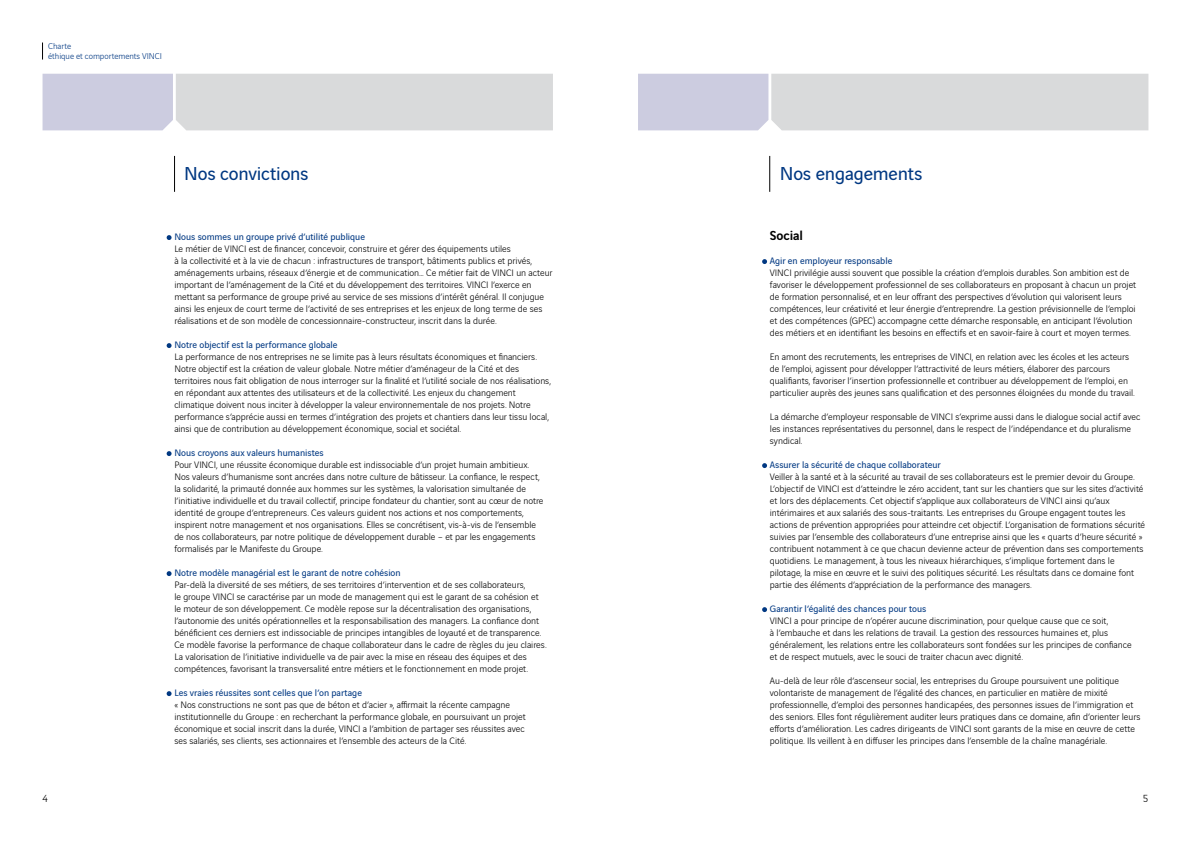
<style>
.page{position:relative;width:1191px;height:842px;background:#fff}
.page>*{position:absolute;margin:0;border:0;box-sizing:border-box;transform-origin:0 0}
.t1{font:20px "Vinci Sans";letter-spacing:-.01em;color:#003882}
.t2{font:500 14px "Vinci Sans";letter-spacing:-.01em;color:#000}
.t3{font:300 11px "Vinci Sans";color:#000}
.t4{font:300 10px/12px "Vinci Sans";letter-spacing:-.005em;color:#000}
.t5{font:10px "Vinci Sans";color:#003882}
.t6{font:300 9px/10px "Vinci Sans";letter-spacing:-.005em;color:#003882}
</style>
<div class="page">
<svg style="left:167px;top:235px;width:4px;height:5px"></svg>
<svg style="left:167px;top:343px;width:4px;height:5px"></svg>
<svg style="left:167px;top:451px;width:4px;height:5px"></svg>
<svg style="left:167px;top:571px;width:4px;height:5px"></svg>
<svg style="left:167px;top:691px;width:4px;height:5px"></svg>
<svg style="left:762px;top:259px;width:5px;height:5px"></svg>
<svg style="left:762px;top:463px;width:5px;height:5px"></svg>
<svg style="left:762px;top:607px;width:5px;height:5px"></svg>
<svg style="left:638px;top:74px;width:510px;height:56px;background:#d6d6dc"></svg>
<svg style="left:43px;top:74px;width:510px;height:56px;background:#d6d6dc"></svg>
<hr style="left:769px;top:156px;width:1px;height:36px;background:#000">
<hr style="left:174px;top:156px;width:1px;height:36px;background:#000">
<svg style="left:42px;top:43px;width:1px;height:17px"></svg>
<p class="t6" style="left:48px;top:41px;width:115px">Charte<br>éthique et comportements VINCI</p>
<h1 class="t1" style="left:184px;top:158px;width:126px">Nos convictions</h1>
<p class="t5" style="left:174px;top:229px;width:192px">Nous sommes un groupe privé d’utilité publique</p>
<p class="t4" style="left:174px;top:242px;width:380px">Le métier de VINCI est de financer, concevoir, construire et gérer des équipements utiles<br>à la collectivité et à la vie de chacun : infrastructures de transport, bâtiments publics et privés, aménagements urbains, réseaux d’énergie et de communication… Ce métier fait de VINCI un acteur important de l’aménagement de la Cité et du développement des territoires. VINCI l’exerce en mettant sa performance de groupe privé au service de ses missions d’intérêt général. Il conjugue ainsi les enjeux de court terme de l’activité de ses entreprises et les enjeux de long terme de ses réalisations et de son modèle de concessionnaire-constructeur, inscrit dans la durée.</p>
<p class="t5" style="left:174px;top:337px;width:165px">Notre objectif est la performance globale</p>
<p class="t4" style="left:174px;top:350px;width:378px">La performance de nos entreprises ne se limite pas à leurs résultats économiques et financiers.<br>Notre objectif est la création de valeur globale. Notre métier d’aménageur de la Cité et des territoires nous fait obligation de nous interroger sur la finalité et l’utilité sociale de nos réalisations, en répondant aux attentes des utilisateurs et de la collectivité. Les enjeux du changement climatique doivent nous inciter à développer la valeur environnementale de nos projets. Notre performance s’apprécie aussi en termes d’intégration des projets et chantiers dans leur tissu local, ainsi que de contribution au développement économique, social et sociétal.</p>
<p class="t5" style="left:174px;top:445px;width:151px">Nous croyons aux valeurs humanistes</p>
<p class="t4" style="left:174px;top:458px;width:371px">Pour VINCI, une réussite économique durable est indissociable d’un projet humain ambitieux.<br>Nos valeurs d’humanisme sont ancrées dans notre culture de bâtisseur. La confiance, le respect, la solidarité, la primauté donnée aux hommes sur les systèmes, la valorisation simultanée de l’initiative individuelle et du travail collectif, principe fondateur du chantier, sont au cœur de notre identité de groupe d’entrepreneurs. Ces valeurs guident nos actions et nos comportements, inspirent notre management et nos organisations. Elles se concrétisent, vis-à-vis de l’ensemble de nos collaborateurs, par notre politique de développement durable – et par les engagements formalisés par le Manifeste du Groupe.</p>
<p class="t5" style="left:174px;top:565px;width:228px">Notre modèle managérial est le garant de notre cohésion</p>
<p class="t4" style="left:174px;top:578px;width:374px">Par-delà la diversité de ses métiers, de ses territoires d’intervention et de ses collaborateurs,<br>le groupe VINCI se caractérise par un mode de management qui est le garant de sa cohésion et le moteur de son développement. Ce modèle repose sur la décentralisation des organisations, l’autonomie des unités opérationnelles et la responsabilisation des managers. La confiance dont bénéficient ces derniers est indissociable de principes intangibles de loyauté et de transparence.<br>Ce modèle favorise la performance de chaque collaborateur dans le cadre de règles du jeu claires.<br>La valorisation de l’initiative individuelle va de pair avec la mise en réseau des équipes et des compétences, favorisant la transversalité entre métiers et le fonctionnement en mode projet.</p>
<p class="t5" style="left:174px;top:685px;width:189px">Les vraies réussites sont celles que l’on partage</p>
<p class="t4" style="left:174px;top:698px;width:353px">« Nos constructions ne sont pas que de béton et d’acier », affirmait la récente campagne institutionnelle du Groupe : en recherchant la performance globale, en poursuivant un projet économique et social inscrit dans la durée, VINCI a l’ambition de partager ses réussites avec ses salariés, ses clients, ses actionnaires et l’ensemble des acteurs de la Cité.</p>
<h1 class="t1" style="left:780px;top:158px;width:144px">Nos engagements</h1>
<h2 class="t2" style="left:770px;top:225px;width:35px">Social</h2>
<p class="t5" style="left:770px;top:253px;width:124px">Agir en employeur responsable</p>
<p class="t4" style="left:770px;top:266px;width:368px">VINCI privilégie aussi souvent que possible la création d’emplois durables. Son ambition est de favoriser le développement professionnel de ses collaborateurs en proposant à chacun un projet de formation personnalisé, et en leur offrant des perspectives d’évolution qui valorisent leurs compétences, leur créativité et leur énergie d’entreprendre. La gestion prévisionnelle de l’emploi et des compétences (GPEC) accompagne cette démarche responsable, en anticipant l’évolution des métiers et en identifiant les besoins en effectifs et en savoir-faire à court et moyen termes.</p>
<p class="t4" style="left:770px;top:350px;width:366px">En amont des recrutements, les entreprises de VINCI, en relation avec les écoles et les acteurs de l’emploi, agissent pour développer l’attractivité de leurs métiers, élaborer des parcours qualifiants, favoriser l’insertion professionnelle et contribuer au développement de l’emploi, en particulier auprès des jeunes sans qualification et des personnes éloignées du monde du travail.</p>
<p class="t4" style="left:770px;top:410px;width:372px">La démarche d’employeur responsable de VINCI s’exprime aussi dans le dialogue social actif avec les instances représentatives du personnel, dans le respect de l’indépendance et du pluralisme syndical.</p>
<p class="t5" style="left:770px;top:457px;width:172px">Assurer la sécurité de chaque collaborateur</p>
<p class="t4" style="left:770px;top:470px;width:377px">Veiller à la santé et à la sécurité au travail de ses collaborateurs est le premier devoir du Groupe.<br>L’objectif de VINCI est d’atteindre le zéro accident, tant sur les chantiers que sur les sites d’activité et lors des déplacements. Cet objectif s’applique aux collaborateurs de VINCI ainsi qu’aux intérimaires et aux salariés des sous-traitants. Les entreprises du Groupe engagent toutes les actions de prévention appropriées pour atteindre cet objectif. L’organisation de formations sécurité suivies par l’ensemble des collaborateurs d’une entreprise ainsi que les « quarts d’heure sécurité » contribuent notamment à ce que chacun devienne acteur de prévention dans ses comportements quotidiens. Le management, à tous les niveaux hiérarchiques, s’implique fortement dans le pilotage, la mise en œuvre et le suivi des politiques sécurité. Les résultats dans ce domaine font partie des éléments d’appréciation de la performance des managers.</p>
<p class="t5" style="left:770px;top:601px;width:158px">Garantir l’égalité des chances pour tous</p>
<p class="t4" style="left:770px;top:614px;width:363px">VINCI a pour principe de n’opérer aucune discrimination, pour quelque cause que ce soit,<br>à l’embauche et dans les relations de travail. La gestion des ressources humaines et, plus généralement, les relations entre les collaborateurs sont fondées sur les principes de confiance et de respect mutuels, avec le souci de traiter chacun avec dignité.</p>
<p class="t4" style="left:770px;top:674px;width:372px">Au-delà de leur rôle d’ascenseur social, les entreprises du Groupe poursuivent une politique volontariste de management de l’égalité des chances, en particulier en matière de mixité professionnelle, d’emploi des personnes handicapées, des personnes issues de l’immigration et des seniors. Elles font régulièrement auditer leurs pratiques dans ce domaine, afin d’orienter leurs efforts d’amélioration. Les cadres dirigeants de VINCI sont garants de la mise en œuvre de cette politique. Ils veillent à en diffuser les principes dans l’ensemble de la chaîne managériale.</p>
<p class="t3" style="left:43px;top:791px;width:7px">4</p>
<p class="t3" style="left:1143px;top:791px;width:7px">5</p>
</div>
